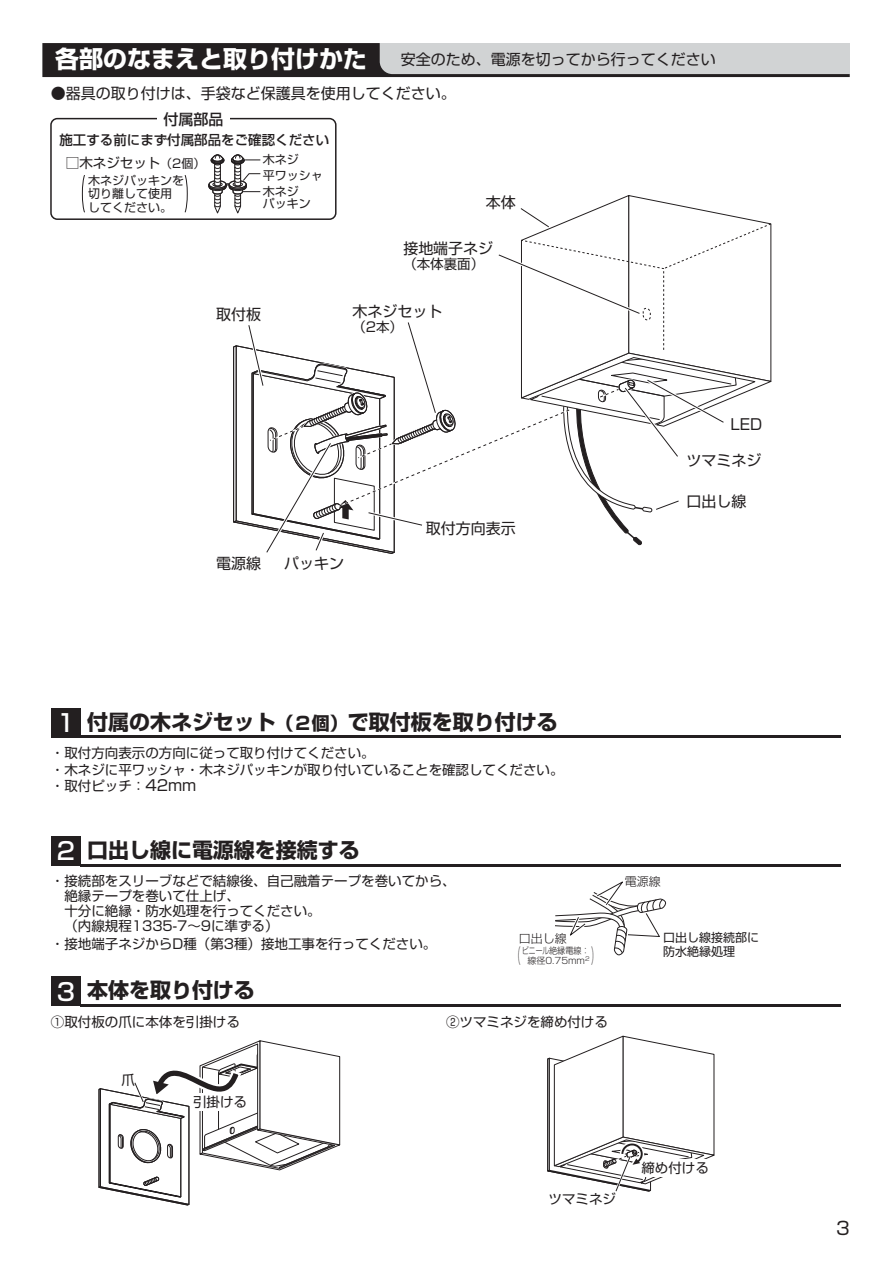
<style>
.page{position:relative;width:893px;height:1263px;background:#fff}
.page>*{position:absolute;margin:0;border:0;box-sizing:border-box;transform-origin:0 0}
.t1{font:24px "Shin Go Pro Bold 90 msp RKSJ H";color:#fff}
.t2{font:21px "Shin Go Pro Bold 90 msp RKSJ H";color:#231f20}
.t3{font:19.5px "Shin Go Pro Light 90 msp RKSJ H";color:#231f20;scale:.35 1}
.t4{font:18px "Shin Go Pro Regular 90 msp RKSJ H";color:#231f20}
.t5{font:15px "Shin Go Pro Regular 90 msp RKSJ H";color:#231f20}
.t6{font:15px "Shin Go Pro Medium 90 msp RKSJ H";color:#231f20}
.t7{font:13.5px/15px "Shin Go Pro Regular 90 msp RKSJ H";color:#231f20}
.t8{font:13.5px "Shin Go Pro Medium 90 msp RKSJ H";color:#231f20}
.t9{font:12px/13.5px "Shin Go Pro Regular 90 msp RKSJ H";color:#231f20}
.t10{font:12px "Shin Go Pro Light 90 msp RKSJ H";color:#231f20}
.t11{font:9px "Shin Go Pro Light 90 msp RKSJ H";color:#231f20;scale:.75 1}
.t12{font:9px "Shin Go Pro Light 90 msp RKSJ H";color:#231f20}
.s1{font-size:12px}
.s2{font-family:"Shin Go Pro Medium 90 msp RKSJ H";font-size:24px;color:#fff}
.s3{font-size:18px}
.s4{font-size:15px}
</style>
<div class="page">
<div style="left:51px;top:836px;width:30px;height:30px;background:#231f20"></div>
<hr style="left:81px;top:864px;width:760px;height:2px;background:#231f20">
<div style="left:51px;top:708px;width:30px;height:30px;background:#231f20"></div>
<hr style="left:81px;top:736px;width:760px;height:2px;background:#231f20">
<div style="left:51px;top:977px;width:30px;height:29px;background:#231f20"></div>
<hr style="left:81px;top:1004px;width:760px;height:2px;background:#231f20">
<svg style="left:98px;top:1040px;width:243px;height:166px"></svg>
<svg style="left:547px;top:1035px;width:168px;height:157px"></svg>
<div style="left:50px;top:118px;width:286px;height:102px;border:1px solid #231f20;border-radius:6px"></div>
<div style="left:157px;top:114px;width:72px;height:9px;background:#fff"></div>
<svg style="left:81px;top:175px;width:4px;height:38px"></svg>
<svg style="left:184px;top:175px;width:4px;height:38px"></svg>
<svg style="left:208px;top:154px;width:564px;height:400px"></svg>
<svg style="left:42px;top:43px;width:808px;height:34px;background:#7f7e7f"></svg>
<svg style="left:555px;top:881px;width:111px;height:75px"></svg>
<h1 class="t1" style="left:55px;top:50px;width:313px">各部のなまえと取り付けかた</h1>
<p class="t5" style="left:401px;top:54px;width:316px">安全のため、電源を切ってから行ってください</p>
<p class="t5" style="left:51px;top:87px;width:406px">●器具の取り付けは、手袋など保護具を使用してください。</p>
<p class="t6" style="left:163px;top:114px;width:61px">付属部品</p>
<p class="t7" style="left:66px;top:158px;width:141px">□木ネジセット<span class="s1">（2個）</span></p>
<p class="t9" style="left:88px;top:175px;width:97px">木ネジパッキンを切り離して使用してください。</p>
<p class="t9" style="left:263px;top:187px;width:49px;line-height:12px">木ネジパッキン</p>
<p class="t8" style="left:59px;top:134px;width:271px">施工する前にまず付属部品をご確認ください</p>
<p class="t9" style="left:263px;top:154px;width:61px;line-height:15.1px">木ネジ<br>平ワッシャ</p>
<p class="t5" style="left:216px;top:309px;width:46px">取付板</p>
<p class="t5" style="left:486px;top:196px;width:31px">本体</p>
<p class="t5" style="left:403px;top:243px;width:91px">接地端子ネジ</p>
<p class="t7" style="left:403px;top:258px;width:82px">（本体裏面）</p>
<p class="t5" style="left:352px;top:306px;width:91px">木ネジセット</p>
<p class="t7" style="left:352px;top:321px;width:52px">（2本）</p>
<p class="t5" style="left:216px;top:558px;width:46px">電源線</p>
<p class="t5" style="left:284px;top:558px;width:61px">パッキン</p>
<p class="t5" style="left:426px;top:523px;width:91px">取付方向表示</p>
<p class="t5" style="left:730px;top:419px;width:33px">LED</p>
<p class="t5" style="left:686px;top:454px;width:76px">ツマミネジ</p>
<p class="t5" style="left:686px;top:496px;width:61px">口出し線</p>
<h2 class="t2" style="left:57px;top:714px;width:502px"><span class="s2">1</span> 付属の木ネジセット<span class="s3">（２個）</span>で取付板を取り付ける</h2>
<p class="t7" style="left:51px;top:747px;width:514px;line-height:16.4px">・取付方向表示の方向に従って取り付けてください。<br>・木ネジに平ワッシャ・木ネジパッキンが取り付いていることを確認してください。・取付ピッチ：<span class="s4">42mm</span></p>
<h2 class="t2" style="left:57px;top:842px;width:305px"><span class="s2">2</span> 口出し線に電源線を接続する</h2>
<p class="t7" style="left:51px;top:876px;width:406px">・接続部をスリーブなどで結線後、自己融着テープを巻いてから、　絶縁テープを巻いて仕上げ、<br>　十分に絶縁・防水処理を行ってください。<br>　（内線規程1335-7～9に準ずる）</p>
<p class="t7" style="left:51px;top:939px;width:387px">・接地端子ネジからD種（第3種）接地工事を行ってください。</p>
<h2 class="t2" style="left:57px;top:982px;width:200px"><span class="s2">3</span> 本体を取り付ける</h2>
<p class="t10" style="left:519px;top:934px;width:49px">口出し線</p>
<p class="t11" style="left:522px;top:947px;width:91px">ビニール絶縁電線：</p>
<h3 class="t3" style="left:514px;top:948px;width:21px">（</h3>
<h3 class="t3" style="left:591px;top:948px;width:21px">）</h3>
<p class="t12" style="left:527px;top:957px;width:64px">線径0.75mm<sup>2</sup></p>
<p class="t7" style="left:51px;top:1016px;width:190px">①取付板の爪に本体を引掛ける</p>
<p class="t7" style="left:446px;top:1016px;width:163px">②ツマミネジを締め付ける</p>
<p class="t7" style="left:121px;top:1074px;width:15px">爪</p>
<p class="t7" style="left:193px;top:1097px;width:55px">引掛ける</p>
<p class="t10" style="left:625px;top:877px;width:37px">電源線</p>
<p class="t9" style="left:663px;top:933px;width:97px">口出し線接続部に防水絶縁処理</p>
<p class="t7" style="left:549px;top:1193px;width:69px">ツマミネジ</p>
<p class="t7" style="left:641px;top:1162px;width:69px">締め付ける</p>
<h3 class="t4" style="left:836px;top:1221px;width:15px">3</h3>
</div>
